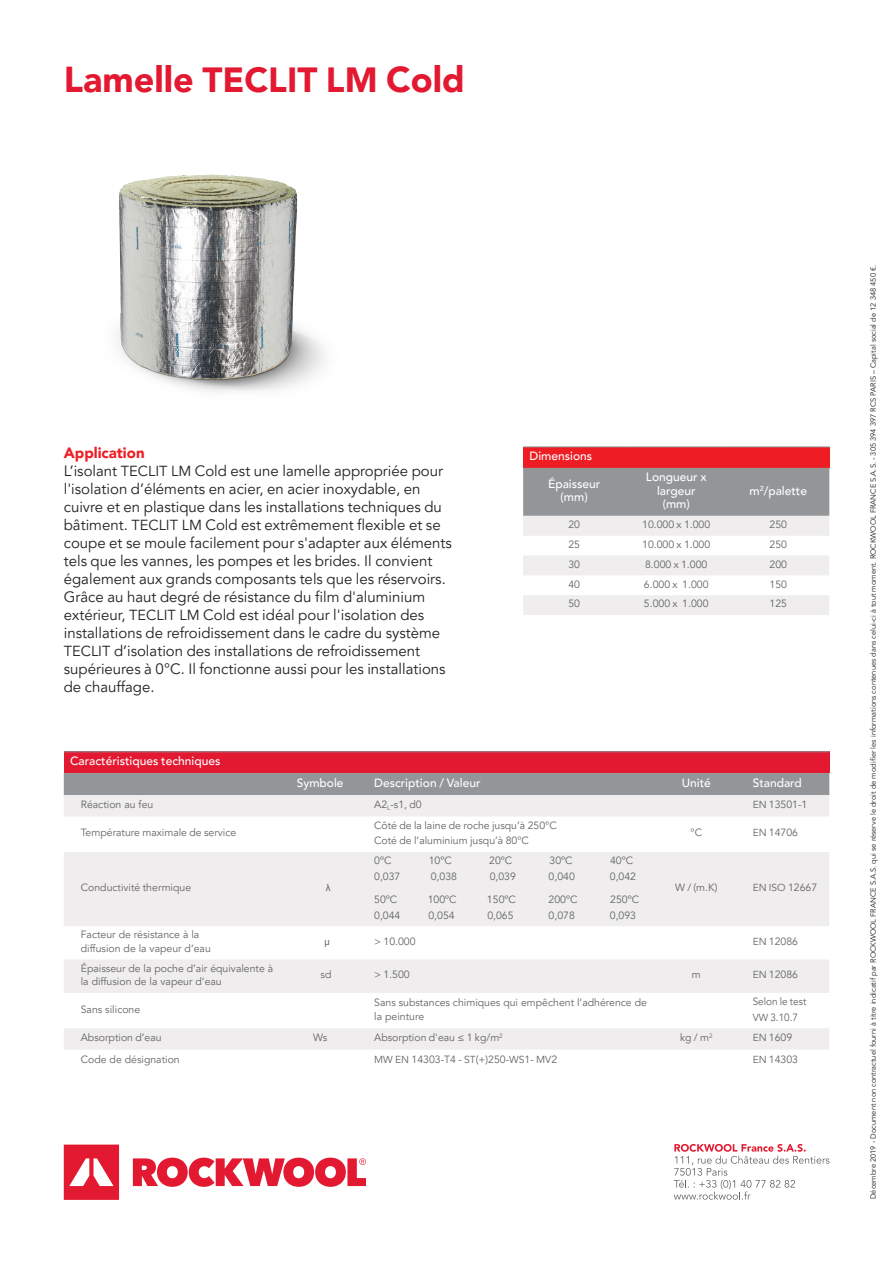
<style>
.page{position:relative;width:893px;height:1263px;background:#fff}
.page>*{position:absolute;margin:0;border:0;box-sizing:border-box;transform-origin:0 0}
.Head_26_30_Black_rot{font:900 36px "Avenir LT Pro";color:#e21931}
.Subhead_9_11_5_Heavy{font:15px/18px "Avenir LT Pro";color:#231f20}
.Copy_8_11_5_Book_sch{font:15px/18px "Avenir LT Pro";color:#231f20}
.Subhead_9_11_5_Heavy-2{font:900 15px "Avenir LT Pro";color:#ee1d23}
.Tabelle_7_9_Heavy_re{font:500 12px/13.5px "Avenir LT Pro";color:#fff;text-align:center}
.Subhead_9_11_5_Heavy-3{font:500 12px "Avenir LT Pro";color:#fff}
.Tabelle_7_9_Book_sch{font:10.5px/13.5px "Avenir LT Pro";color:#636366}
.Tabelle_7_9_Book_rec{font:10.5px "Avenir LT Pro";color:#636366}
.Tabelle_7_9_Heavy{font:10.5px "Avenir LT Pro";color:#636366}
.Tabelle_7_9_Book_sch-2{font:10.5px "Avenir LT Pro";color:#636366;scale:.95 1}
.Tabelle_7_9_Book_sch-3{font:10.2px "Avenir LT Pro";color:#636366}
.Tabelle_7_9_Book_sch-4{font:9.6px "Arial Unicode MS";color:#636366}
.t1{font:7.5px "Avenir LT Pro";color:#231f20}
.s1{font-size:34.95px}
.s2{font-size:14.55px}
.s3{font-size:10.2px}
.s4{font-size:10.5px}
</style>
<div class="page">
<img style="left:117px;top:174px;width:208px;height:218px">
<div style="left:523px;top:447px;width:306px;height:21px;background:#ee1d23"></div>
<svg style="left:523px;top:468px;width:306px;height:68px;background:#aeafb1"></svg>
<svg style="left:523px;top:556px;width:306px;height:59px"></svg>
<hr style="left:523px;top:446px;width:102px;height:1px;background:#939598">
<hr style="left:625px;top:446px;width:102px;height:1px;background:#939598">
<hr style="left:727px;top:446px;width:102px;height:1px;background:#939598">
<div style="left:64px;top:752px;width:765px;height:21px;background:#e21931"></div>
<svg style="left:64px;top:773px;width:765px;height:43px;background:#bfc0c1"></svg>
<svg style="left:64px;top:852px;width:765px;height:197px;fill:#efeded"></svg>
<hr style="left:64px;top:751px;width:219px;height:1px;background:#939598">
<hr style="left:283px;top:751px;width:74px;height:1px;background:#939598">
<hr style="left:357px;top:751px;width:308px;height:1px;background:#939598">
<hr style="left:665px;top:751px;width:62px;height:1px;background:#939598">
<hr style="left:727px;top:751px;width:102px;height:1px;background:#939598">
<svg style="left:674px;top:1144px;width:155px;height:56px"></svg>
<svg style="left:64px;top:1144px;width:55px;height:56px"></svg>
<svg style="left:133px;top:1157px;width:233px;height:30px"></svg>
<p class="Head_26_30_Black_rot" style="left:64px;top:58px;width:403px">Lamelle <span class="s1">TECLIT LM</span> Cold</p>
<p class="Subhead_9_11_5_Heavy-2" style="left:64px;top:444px;width:82px">Application</p>
<p class="Subhead_9_11_5_Heavy" style="left:64px;top:462px;width:390px">L’isolant <span class="s2">TECLIT LM</span> Cold est une lamelle appropriée pour l'isolation d’éléments en acier, en acier inoxydable, en cuivre et en plastique dans les installations techniques du bâtiment. <span class="s2">TECLIT LM</span> Cold est extrêmement flexible et se coupe et se moule facilement pour s'adapter aux éléments tels que les vannes, les pompes et les brides. Il convient également aux grands composants tels que les réservoirs.</p>
<p class="Copy_8_11_5_Book_sch" style="left:64px;top:588px;width:383px">Grâce au haut degré de résistance du film d'aluminium extérieur, <span class="s2">TECLIT LM</span> Cold est idéal pour l'isolation des installations de refroidissement dans le cadre du système <span class="s2">TECLIT</span> d’isolation des installations de refroidissement supérieures à 0°C. Il fonctionne aussi pour les installations de chauffage.</p>
<p class="Subhead_9_11_5_Heavy-3" style="left:70px;top:754px;width:152px">Caractéristiques techniques</p>
<p class="Subhead_9_11_5_Heavy-3" style="left:529px;top:449px;width:64px">Dimensions</p>
<p class="Tabelle_7_9_Heavy_re" style="left:548px;top:477px;width:54px">Épaisseur (mm)</p>
<p class="Tabelle_7_9_Heavy_re" style="left:646px;top:470px;width:62px">Longueur x largeur (mm)</p>
<p class="Tabelle_7_9_Heavy_re" style="left:749px;top:484px;width:59px">m<sup>2</sup>/palette</p>
<p class="Tabelle_7_9_Book_rec" style="left:568px;top:518px;width:13px">20</p>
<p class="Tabelle_7_9_Book_rec" style="left:642px;top:518px;width:70px">10.000 x 1.000</p>
<p class="Tabelle_7_9_Book_rec" style="left:769px;top:518px;width:19px">250</p>
<p class="Tabelle_7_9_Book_rec" style="left:568px;top:538px;width:13px">25</p>
<p class="Tabelle_7_9_Book_rec" style="left:642px;top:538px;width:70px">10.000 x 1.000</p>
<p class="Tabelle_7_9_Book_rec" style="left:769px;top:538px;width:19px">250</p>
<p class="Tabelle_7_9_Book_rec" style="left:568px;top:558px;width:13px">30</p>
<p class="Tabelle_7_9_Book_rec" style="left:645px;top:558px;width:64px">8.000 x 1.000</p>
<p class="Tabelle_7_9_Book_rec" style="left:769px;top:558px;width:19px">200</p>
<p class="Tabelle_7_9_Book_rec" style="left:568px;top:578px;width:13px">40</p>
<p class="Tabelle_7_9_Book_rec" style="left:644px;top:578px;width:66px">6.000 x 1.000</p>
<p class="Tabelle_7_9_Book_rec" style="left:769px;top:578px;width:19px">150</p>
<p class="Tabelle_7_9_Book_rec" style="left:568px;top:597px;width:13px">50</p>
<p class="Tabelle_7_9_Book_rec" style="left:644px;top:597px;width:66px">5.000 x 1.000</p>
<p class="Tabelle_7_9_Book_rec" style="left:769px;top:597px;width:19px">125</p>
<p class="Tabelle_7_9_Heavy_re" style="left:297px;top:776px;width:48px">Symbole</p>
<p class="Tabelle_7_9_Heavy_re" style="left:374px;top:776px;width:108px">Description / Valeur</p>
<p class="Tabelle_7_9_Heavy_re" style="left:682px;top:776px;width:31px">Unité</p>
<p class="Tabelle_7_9_Heavy_re" style="left:753px;top:776px;width:51px">Standard</p>
<p class="Tabelle_7_9_Book_sch" style="left:81px;top:798px;width:74px">Réaction au feu</p>
<p class="Tabelle_7_9_Book_sch" style="left:374px;top:798px;width:49px">A2<sub>L</sub>-s1, d0</p>
<p class="Tabelle_7_9_Book_sch" style="left:753px;top:798px;width:56px"><span class="s3">EN</span> 13501-1</p>
<p class="Tabelle_7_9_Heavy" style="left:81px;top:827px;width:157px">Température maximale de service</p>
<p class="Tabelle_7_9_Book_sch" style="left:374px;top:818px;width:184px">Côté de la laine de roche jusqu’à 250°C</p>
<p class="Tabelle_7_9_Book_sch" style="left:374px;top:834px;width:156px">Coté de l’aluminium jusqu’à 80°C</p>
<p class="Tabelle_7_9_Book_sch" style="left:690px;top:826px;width:13px">°C</p>
<p class="Tabelle_7_9_Book_sch" style="left:753px;top:826px;width:47px"><span class="s3">EN</span> 14706</p>
<p class="Tabelle_7_9_Heavy" style="left:81px;top:881px;width:112px">Conductivité thermique</p>
<p class="Tabelle_7_9_Book_sch-4" style="left:326px;top:881px;width:6px">λ</p>
<p class="Tabelle_7_9_Book_sch" style="left:374px;top:854px;width:19px">0ºC</p>
<p class="Tabelle_7_9_Book_sch" style="left:429px;top:854px;width:25px">10ºC</p>
<p class="Tabelle_7_9_Book_sch" style="left:489px;top:854px;width:25px">20ºC</p>
<p class="Tabelle_7_9_Book_sch" style="left:550px;top:854px;width:25px">30ºC</p>
<p class="Tabelle_7_9_Book_sch" style="left:610px;top:854px;width:25px">40ºC</p>
<p class="Tabelle_7_9_Book_sch" style="left:374px;top:869px;width:28px">0,037</p>
<p class="Tabelle_7_9_Book_sch" style="left:431px;top:869px;width:28px">0,038</p>
<p class="Tabelle_7_9_Book_sch" style="left:490px;top:869px;width:28px">0,039</p>
<p class="Tabelle_7_9_Book_sch" style="left:549px;top:869px;width:28px">0,040</p>
<p class="Tabelle_7_9_Book_sch" style="left:610px;top:869px;width:28px">0,042</p>
<p class="Tabelle_7_9_Book_sch" style="left:374px;top:893px;width:25px">50ºC</p>
<p class="Tabelle_7_9_Book_sch" style="left:428px;top:893px;width:30px">100ºC</p>
<p class="Tabelle_7_9_Book_sch" style="left:487px;top:893px;width:30px">150ºC</p>
<p class="Tabelle_7_9_Book_sch" style="left:549px;top:893px;width:30px">200ºC</p>
<p class="Tabelle_7_9_Book_sch" style="left:610px;top:893px;width:30px">250ºC</p>
<p class="Tabelle_7_9_Book_sch" style="left:374px;top:908px;width:28px">0,044</p>
<p class="Tabelle_7_9_Book_sch" style="left:428px;top:908px;width:28px">0,054</p>
<p class="Tabelle_7_9_Book_sch" style="left:487px;top:908px;width:28px">0,065</p>
<p class="Tabelle_7_9_Book_sch" style="left:549px;top:908px;width:28px">0,078</p>
<p class="Tabelle_7_9_Book_sch" style="left:610px;top:908px;width:28px">0,093</p>
<p class="Tabelle_7_9_Book_sch" style="left:675px;top:881px;width:44px">W / (m.K)</p>
<p class="Tabelle_7_9_Book_sch-3" style="left:753px;top:882px;width:66px">EN ISO <span class="s4">12667</span></p>
<p class="Tabelle_7_9_Book_sch" style="left:81px;top:928px;width:132px">Facteur de résistance à la diffusion de la vapeur d’eau</p>
<p class="Tabelle_7_9_Book_sch-4" style="left:325px;top:935px;width:7px">μ</p>
<p class="Tabelle_7_9_Book_sch" style="left:374px;top:935px;width:43px">&gt; 10.000</p>
<p class="Tabelle_7_9_Book_sch" style="left:753px;top:935px;width:47px"><span class="s3">EN</span> 12086</p>
<p class="Tabelle_7_9_Book_sch" style="left:81px;top:961px;width:194px">Épaisseur de la poche d’air équivalente à la diffusion de la vapeur d’eau</p>
<p class="Tabelle_7_9_Book_sch" style="left:321px;top:968px;width:12px">sd</p>
<p class="Tabelle_7_9_Book_sch" style="left:374px;top:968px;width:37px">&gt; 1.500</p>
<p class="Tabelle_7_9_Book_sch" style="left:692px;top:968px;width:10px">m</p>
<p class="Tabelle_7_9_Book_sch" style="left:753px;top:968px;width:47px"><span class="s3">EN</span> 12086</p>
<p class="Tabelle_7_9_Book_sch" style="left:81px;top:1003px;width:61px">Sans silicone</p>
<p class="Tabelle_7_9_Book_sch" style="left:374px;top:996px;width:274px">Sans substances chimiques qui empêchent l’adhérence de la peinture</p>
<p class="Tabelle_7_9_Book_sch-2" style="left:753px;top:995px;width:58px">Selon le test</p>
<p class="Tabelle_7_9_Book_sch-2" style="left:753px;top:1011px;width:49px"><span class="s3">VW</span> 3.10.7</p>
<p class="Tabelle_7_9_Heavy" style="left:81px;top:1031px;width:82px">Absorption d’eau</p>
<p class="Tabelle_7_9_Book_sch" style="left:313px;top:1031px;width:16px">Ws</p>
<p class="Tabelle_7_9_Book_sch" style="left:374px;top:1031px;width:130px">Absorption d'eau ≤ 1 kg/m<sup>2</sup></p>
<p class="Tabelle_7_9_Book_sch" style="left:680px;top:1031px;width:34px">kg / m<sup>2</sup></p>
<p class="Tabelle_7_9_Book_sch" style="left:753px;top:1031px;width:41px"><span class="s3">EN</span> 1609</p>
<p class="Tabelle_7_9_Book_sch" style="left:81px;top:1052px;width:100px">Code de désignation</p>
<p class="Tabelle_7_9_Book_sch" style="left:374px;top:1052px;width:185px"><span class="s3">MW EN</span> 14303-T4 - <span class="s3">ST</span>(+)250-<span class="s3">WS</span>1- <span class="s3">MV</span>2</p>
<p class="Tabelle_7_9_Book_sch" style="left:753px;top:1052px;width:47px"><span class="s3">EN</span> 14303</p>
<p class="t1" style="left:869px;top:1199px;width:936px;rotate:-90deg">Décembre 2019 - Document non contractuel fourni à titre indicatif par ROCKWOOL FRANCE S.A.S. qui se réserve le droit de modifier les informations contenues dans celui-ci à tout moment. ROCKWOOL FRANCE S.A.S. - 305 394 397 RCS PARIS – Capital social de 12 348 450 €.</p>
</div>
